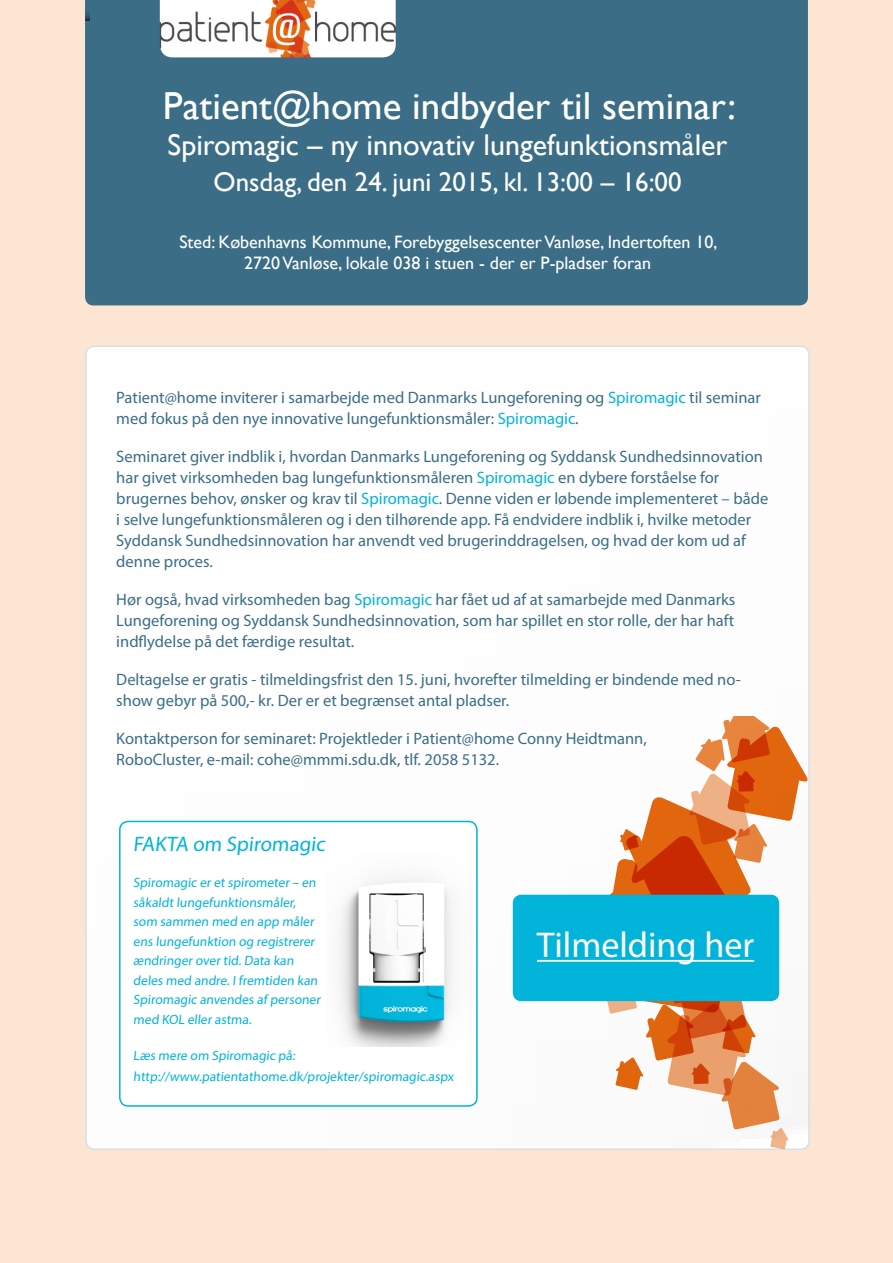
<style>
.page{position:relative;width:893px;height:1263px;background:#fce5d3}
.page>*{position:absolute;margin:0;border:0;box-sizing:border-box;transform-origin:0 0}
.t1{font:39px "Gill Sans";color:#fff}
.BRØD{font:36px "Myriad Pro";color:#fff}
.t2{font:30px "Gill Sans";color:#fff}
.t3{font:27px "Gill Sans";color:#fff}
.BRØD-2{font:21px "Myriad Pro";color:#02b4da}
.t4{font:18px "Gill Sans";color:#fff}
.BRØD-3{font:16.5px/21px "Myriad Pro";color:#3b6e86}
.BRØD-4{font:13.5px/19.5px "Myriad Pro";color:#02b4da}
.s1{color:#02b4da}
</style>
<div class="page">
<div style="left:88px;top:348px;width:719px;height:799px;background:#fefefe"></div>
<div style="left:85px;top:0;width:723px;height:305px;background:#3b6e86"></div>
<div style="left:120px;top:821px;width:357px;height:285px;background:#fff;border-radius:9px"></div>
<div style="left:119px;top:821px;width:359px;height:286px;border:2px solid #02b4da;border-radius:9px"></div>
<svg style="left:85px;top:0;width:5px;height:20px"></svg>
<img style="left:339px;top:854px;width:137px;height:192px">
<svg style="left:595px;top:716px;width:213px;height:433px;background:#eebfa4"></svg>
<div style="left:513px;top:895px;width:266px;height:106px;background:#02b4da;border-radius:9px"></div>
<hr style="left:537px;top:960px;width:217px;height:2px;background:#fff">
<img style="left:160px;top:0;width:236px;height:57px">
<p class="t1" style="left:163px;top:83px;width:575px">Patient@home indbyder til seminar:</p>
<p class="t2" style="left:168px;top:127px;width:561px">Spiromagic – ny innovativ lungefunktionsmåler</p>
<p class="t3" style="left:214px;top:166px;width:470px">Onsdag, den 24. juni 2015, kl. 13:00 – 16:00</p>
<p class="t4" style="left:179px;top:231px;width:540px">Sted: Københavns Kommune, Forebyggelsescenter Vanløse, Indertoften 10,</p>
<p class="t4" style="left:244px;top:252px;width:408px">2720 Vanløse, lokale 038 i stuen - der er P-pladser foran</p>
<p class="BRØD-3" style="left:116px;top:386px;width:646px">Patient@home inviterer i samarbejde med Danmarks Lungeforening og <span class="s1">Spiromagic</span> til seminar med fokus på den nye innovative lungefunktionsmåler: <span class="s1">Spiromagic</span>.</p>
<p class="BRØD-3" style="left:116px;top:445px;width:653px">Seminaret giver indblik i, hvordan Danmarks Lungeforening og Syddansk Sundhedsinnovation har givet virksomheden bag lungefunktionsmåleren <span class="s1">Spiromagic</span> en dybere forståelse for brugernes behov, ønsker og krav til <span class="s1">Spiromagic</span>. Denne viden er løbende implementeret – både i selve lungefunktionsmåleren og i den tilhørende app. Få endvidere indblik i, hvilke metoder Syddansk Sundhedsinnovation har anvendt ved brugerinddragelsen, og hvad der kom ud af denne proces.</p>
<p class="BRØD-3" style="left:116px;top:588px;width:621px;text-align:justify">Hør også, hvad virksomheden bag <span class="s1">Spiromagic</span> har fået ud af at samarbejde med Danmarks Lungeforening og Syddansk Sundhedsinnovation, som har spillet en stor rolle, der har haft indflydelse på det færdige resultat.</p>
<p class="BRØD-3" style="left:116px;top:668px;width:626px">Deltagelse er gratis - tilmeldingsfrist den 15. juni, hvorefter tilmelding er bindende med no&shy;show gebyr på 500,- kr. Der er et begrænset antal pladser.</p>
<p class="BRØD-3" style="left:116px;top:727px;width:532px">Kontaktperson for seminaret: Projektleder i Patient@home Conny Heidtmann,<br>RoboCluster, e-mail: cohe@mmmi.sdu.dk, tlf. 2058 5132.</p>
<p class="BRØD-2" style="left:133px;top:831px;width:196px">FAKTA om Spiromagic</p>
<p class="BRØD-4" style="left:133px;top:873px;width:190px">Spiromagic er et spirometer – en såkaldt lungefunktionsmåler, som sammen med en app måler ens lungefunktion og registrerer ændringer over tid. Data kan deles med andre. I fremtiden kan<br>Spiromagic anvendes af personer med KOL eller astma.</p>
<p class="BRØD-4" style="left:133px;top:1045px;width:324px;line-height:21px">Læs mere om Spiromagic på: http://www.patientathome.dk/projekter/spiromagic.aspx</p>
<p class="BRØD" style="left:537px;top:923px;width:219px">Tilmelding her</p>
</div>
